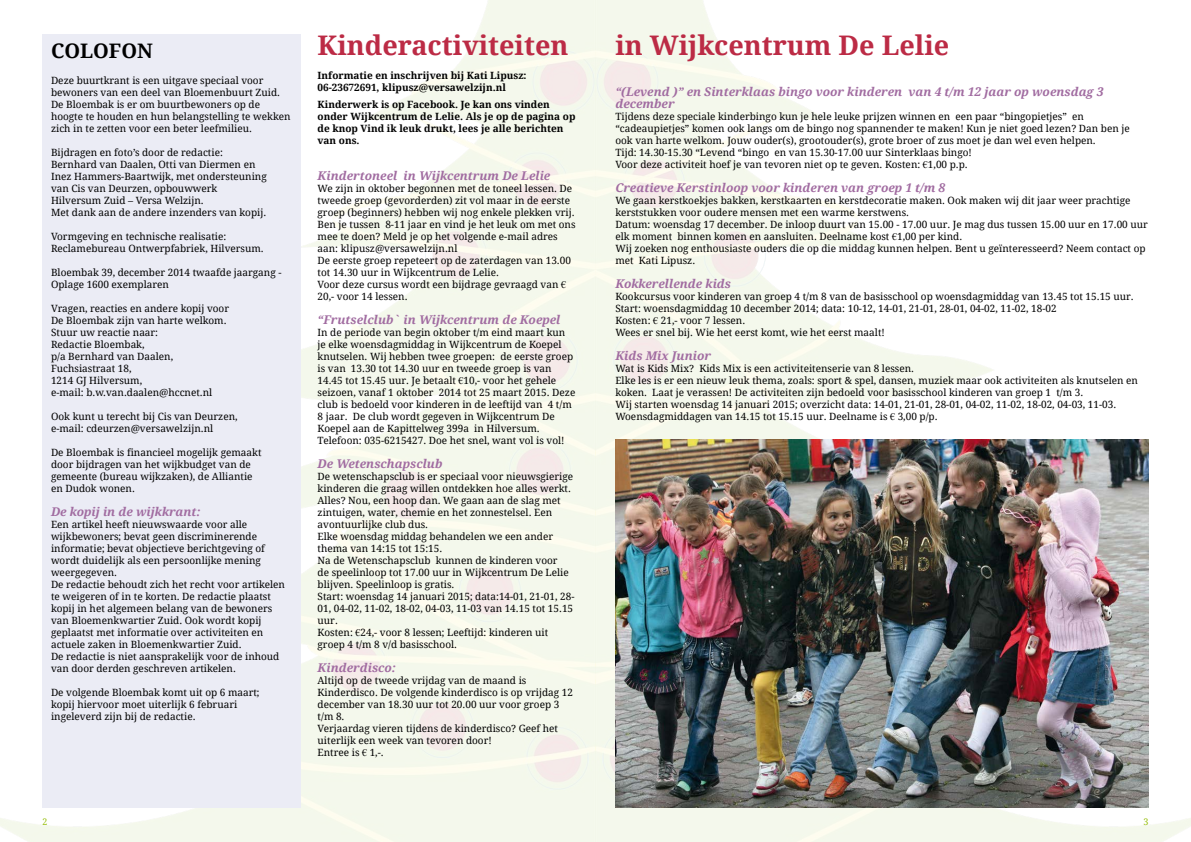
<style>
.page{position:relative;width:1191px;height:842px;background:#fff}
.page>*{position:absolute;margin:0;border:0;box-sizing:border-box;transform-origin:0 0}
.t1{font:700 27px "Droid Serif";color:#bc2b45}
.t2{font:700 20px "Droid Serif";color:#000}
.t3{font:italic 700 12px/12px "Droid Serif";color:#a16ca1}
.t4{font:10px/12px "Droid Serif";color:#000}
.t5{font:700 10px/12px "Droid Serif";color:#000}
.t6{font:9px "Droid Serif";color:#97bf0d}
.s1{font-family:"Times New Roman"}
</style>
<div class="page">
<img style="left:0;top:0;width:1191px;height:842px">
<div style="left:43px;top:34px;width:257px;height:774px;background:#ebecf5"></div>
<img style="left:615px;top:439px;width:533px;height:369px">
<h2 class="t2" style="left:51px;top:39px;width:103px">COLOFON</h2>
<p class="t4" style="left:51px;top:75px;width:241px">Deze buurtkrant is een uitgave speciaal voor bewoners van een deel van Bloemenbuurt Zuid.<br>De Bloembak is er om buurtbewoners op de hoogte te houden en hun belangstelling te wekken zich in te zetten voor een beter leefmilieu.</p>
<p class="t4" style="left:51px;top:147px;width:217px">Bijdragen en foto’s door de redactie:<br>Bernhard van Daalen, Otti van Diermen en Inez Hammers-Baartwijk, met ondersteuning van Cis van Deurzen, opbouwwerk Hilversum Zuid – Versa Welzijn.<br>Met dank aan de andere inzenders van kopij.</p>
<p class="t4" style="left:51px;top:231px;width:214px">Vormgeving en technische realisatie:<br>Reclamebureau Ontwerpfabriek, Hilversum.</p>
<p class="t4" style="left:51px;top:267px;width:232px">Bloembak 39, december 2014 twaafde jaargang -<br>Oplage 1600 exemplaren</p>
<p class="t4" style="left:51px;top:303px;width:179px">Vragen, reacties en andere kopij voor<br>De Bloembak zijn van harte welkom.<br>Stuur uw reactie naar:<br>Redactie Bloembak,<br>p/a Bernhard van Daalen,<br>Fuchsiastraat 18,<br>1214 GJ Hilversum,<br>e-mail: b.w.van.daalen@hccnet.nl</p>
<p class="t4" style="left:51px;top:411px;width:188px">Ook kunt u terecht bij Cis van Deurzen, e-mail: cdeurzen@versawelzijn.nl</p>
<p class="t4" style="left:51px;top:447px;width:212px">De Bloembak is financieel mogelijk gemaakt door bijdragen van het wijkbudget van de gemeente (bureau wijkzaken), de Alliantie en Dudok wonen.</p>
<p class="t3" style="left:51px;top:506px;width:151px">De kopij in de wijkkrant:</p>
<p class="t4" style="left:51px;top:519px;width:235px">Een artikel heeft nieuwswaarde voor alle wijkbewoners; bevat geen discriminerende informatie; bevat objectieve berichtgeving of wordt duidelijk als een persoonlijke mening weergegeven.<br>De redactie behoudt zich het recht voor artikelen te weigeren of in te korten. De redactie plaatst kopij in het algemeen belang van de bewoners van Bloemenkwartier Zuid. Ook wordt kopij geplaatst met informatie over activiteiten en actuele zaken in Bloemenkwartier Zuid.<br>De redactie is niet aansprakelijk voor de inhoud van door derden geschreven artikelen.</p>
<p class="t4" style="left:51px;top:687px;width:210px">De volgende Bloembak komt uit op 6 maart; kopij hiervoor moet uiterlijk 6 februari ingeleverd zijn bij de redactie.</p>
<h1 class="t1" style="left:317px;top:30px;width:252px">Kinderactiviteiten</h1>
<p class="t5" style="left:317px;top:69px;width:211px">Informatie en inschrijven bij Kati Lipusz:<br>06-23672691, klipusz@versawelzijn.nl</p>
<p class="t5" style="left:317px;top:99px;width:259px">Kinderwerk is op Facebook. Je kan ons vinden onder Wijkcentrum de Lelie. Als je op de pagina op de knop Vind ik leuk drukt, lees je alle berichten van ons.</p>
<p class="t3" style="left:317px;top:170px;width:234px">Kindertoneel in Wijkcentrum De Lelie</p>
<p class="t4" style="left:317px;top:183px;width:259px">We zijn in oktober begonnen met de toneel lessen. De tweede groep (gevorderden) zit vol maar in de eerste groep (beginners) hebben wij nog enkele plekken vrij.<br>Ben je tussen 8-11 jaar en vind je het leuk om met ons mee te doen? Meld je op het volgende e-mail adres aan: klipusz@versawelzijn.nl<br>De eerste groep repeteert op de zaterdagen van 13.00 tot 14.30 uur in Wijkcentrum de Lelie.<br>Voor deze cursus wordt een bijdrage gevraagd van <span class="s1">€ </span>20,- voor 14 lessen.</p>
<p class="t3" style="left:317px;top:314px;width:244px">“Frutselclub` in Wijkcentrum de Koepel</p>
<p class="t4" style="left:317px;top:327px;width:259px">In de periode van begin oktober t/m eind maart kun je elke woensdagmiddag in Wijkcentrum de Koepel knutselen. Wij hebben twee groepen: de eerste groep is van 13.30 tot 14.30 uur en tweede groep is van 14.45 tot 15.45 uur. Je betaalt <span class="s1">€</span>10,- voor het gehele seizoen, vanaf 1 oktober 2014 tot 25 maart 2015. Deze club is bedoeld voor kinderen in de leeftijd van 4 t/m 8 jaar. De club wordt gegeven in Wijkcentrum De Koepel aan de Kapittelweg 399a in Hilversum.<br>Telefoon: 035-6215427. Doe het snel, want vol is vol!</p>
<p class="t3" style="left:317px;top:458px;width:126px">De Wetenschapsclub</p>
<p class="t4" style="left:317px;top:471px;width:258px">De wetenschapsclub is er speciaal voor nieuwsgierige kinderen die graag willen ontdekken hoe alles werkt.<br>Alles? Nou, een hoop dan. We gaan aan de slag met zintuigen, water, chemie en het zonnestelsel. Een avontuurlijke club dus.<br>Elke woensdag middag behandelen we een ander thema van 14:15 tot 15:15.<br>Na de Wetenschapsclub kunnen de kinderen voor<br>de speelinloop tot 17.00 uur in Wijkcentrum De Lelie blijven. Speelinloop is gratis.<br>Start: woensdag 14 januari 2015; data:14-01, 21-01, 28- 01, 04-02, 11-02, 18-02, 04-03, 11-03 van 14.15 tot 15.15 uur.<br>Kosten: <span class="s1">€</span>24,- voor 8 lessen; Leeftijd: kinderen uit groep 4 t/m 8 v/d basisschool.</p>
<p class="t3" style="left:317px;top:662px;width:80px">Kinderdisco:</p>
<p class="t4" style="left:317px;top:675px;width:257px">Altijd op de tweede vrijdag van de maand is Kinderdisco. De volgende kinderdisco is op vrijdag 12 december van 18.30 uur tot 20.00 uur voor groep 3 t/m 8.<br>Verjaardag vieren tijdens de kinderdisco? Geef het uiterlijk een week van tevoren door!<br>Entree is <span class="s1">€</span> 1,-.</p>
<h1 class="t1" style="left:615px;top:30px;width:335px">in Wijkcentrum De Lelie</h1>
<p class="t3" style="left:615px;top:86px;width:489px">“(Levend )” en Sinterklaas bingo voor kinderen van 4 t/m 12 jaar op woensdag 3 december</p>
<p class="t4" style="left:615px;top:111px;width:516px">Tijdens deze speciale kinderbingo kun je hele leuke prijzen winnen en een paar “bingopietjes” en “cadeaupietjes” komen ook langs om de bingo nog spannender te maken! Kun je niet goed lezen? Dan ben je ook van harte welkom. Jouw ouder(s), grootouder(s), grote broer of zus moet je dan wel even helpen.<br>Tijd: 14.30-15.30 “Levend “bingo en van 15.30-17.00 uur Sinterklaas bingo!<br>Voor deze activiteit hoef je van tevoren niet op te geven. Kosten: <span class="s1">€</span>1,00 p.p.</p>
<p class="t3" style="left:615px;top:182px;width:331px">Creatieve Kerstinloop voor kinderen van groep 1 t/m 8</p>
<p class="t4" style="left:615px;top:195px;width:534px">We gaan kerstkoekjes bakken, kerstkaarten en kerstdecoratie maken. Ook maken wij dit jaar weer prachtige kerststukken voor oudere mensen met een warme kerstwens.<br>Datum: woensdag 17 december. De inloop duurt van 15.00 - 17.00 uur. Je mag dus tussen 15.00 uur en 17.00 uur elk moment binnen komen en aansluiten. Deelname kost <span class="s1">€</span>1,00 per kind.<br>Wij zoeken nog enthousiaste ouders die op die middag kunnen helpen. Bent u geïnteresseerd? Neem contact op met Kati Lipusz.</p>
<p class="t3" style="left:615px;top:278px;width:117px">Kokkerellende kids</p>
<p class="t4" style="left:615px;top:291px;width:520px">Kookcursus voor kinderen van groep 4 t/m 8 van de basisschool op woensdagmiddag van 13.45 tot 15.15 uur.<br>Start: woensdagmiddag 10 december 2014; data: 10-12, 14-01, 21-01, 28-01, 04-02, 11-02, 18-02<br>Kosten: <span class="s1">€</span> 21,- voor 7 lessen.<br>Wees er snel bij. Wie het eerst komt, wie het eerst maalt!</p>
<p class="t3" style="left:615px;top:350px;width:97px">Kids Mix Junior</p>
<p class="t4" style="left:615px;top:363px;width:524px">Wat is Kids Mix? Kids Mix is een activiteitenserie van 8 lessen.<br>Elke les is er een nieuw leuk thema, zoals: sport &amp; spel, dansen, muziek maar ook activiteiten als knutselen en koken. Laat je verassen! De activiteiten zijn bedoeld voor basisschool kinderen van groep 1 t/m 3.<br>Wij starten woensdag 14 januari 2015; overzicht data: 14-01, 21-01, 28-01, 04-02, 11-02, 18-02, 04-03, 11-03.<br>Woensdagmiddagen van 14.15 tot 15.15 uur. Deelname is <span class="s1">€</span> 3,00 p/p.</p>
<p class="t6" style="left:43px;top:817px;width:7px">2</p>
<p class="t6" style="left:1143px;top:817px;width:7px">3</p>
</div>
